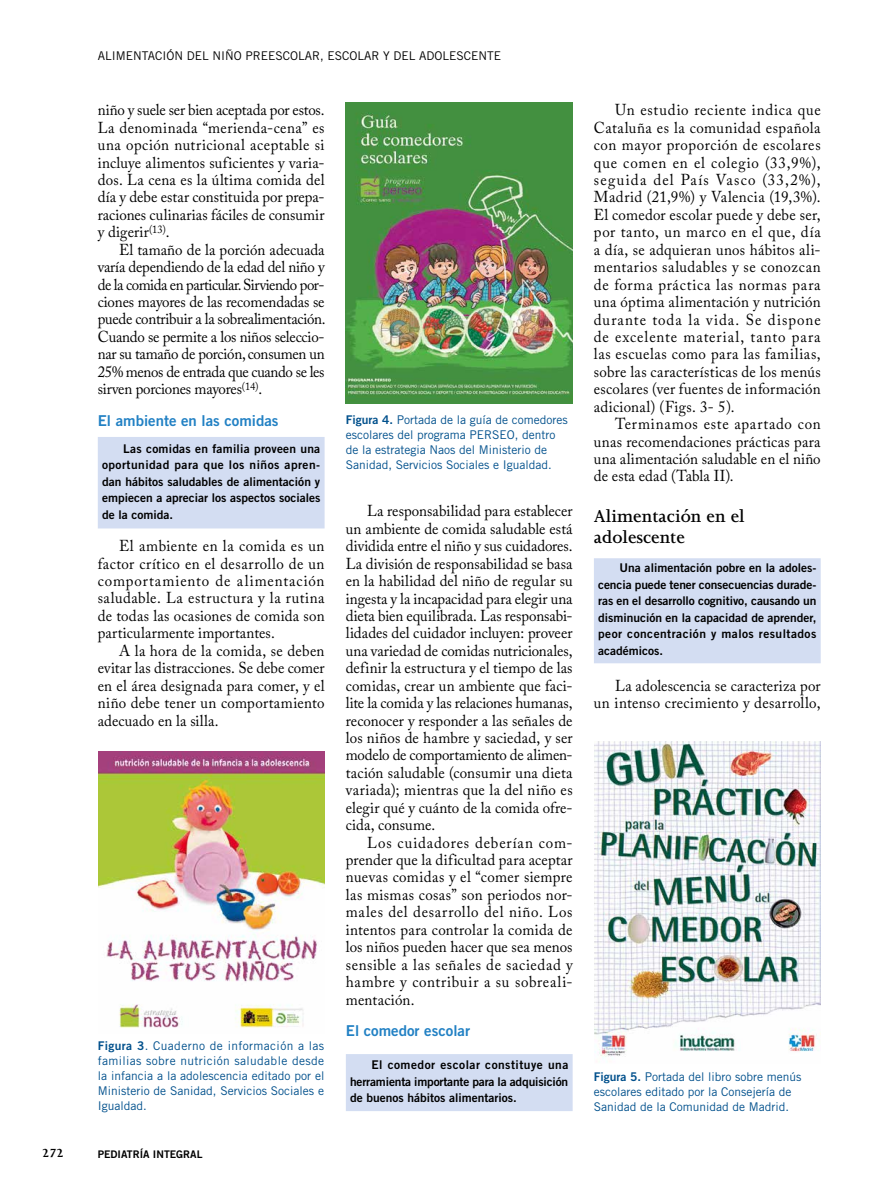
<style>
.page{position:relative;width:893px;height:1191px;background:#fff}
.page>*{position:absolute;margin:0;border:0;box-sizing:border-box;transform-origin:0 0}
.t1{font:600 19.5px/21px "Joanna MT Std";color:#000}
.t2{font:15.75px/17.4px "Adobe Caslon Pro";letter-spacing:.01em;color:#000;text-align:justify;scale:.95 1}
.t3{font:15px "Trade Gothic Bold Two";color:#2281c4}
.t4{font:700 13.5px "Joanna MT Std";color:#000}
.t5{font:12px/16.5px "Trade Gothic Bold Two";color:#000;text-align:justify}
.t6{font:12px/15px "Trade Gothic";color:#00508c}
.t7{font:12px "Trade Gothic";color:#000}
.t8{font:10.5px "Trade Gothic Bold Two";color:#000}
.s1{font-family:"Trade Gothic Bold Two"}
</style>
<div class="page">
<div style="left:98px;top:437px;width:227px;height:91px;background:#d3ddf2"></div>
<div style="left:346px;top:1054px;width:227px;height:57px;background:#d3ddf2"></div>
<div style="left:594px;top:558px;width:227px;height:105px;background:#d3ddf2"></div>
<img style="left:98px;top:752px;width:227px;height:276px">
<img style="left:346px;top:103px;width:227px;height:300px">
<img style="left:595px;top:741px;width:226px;height:318px">
<p class="t7" style="left:98px;top:49px;width:405px">Alimentación del niño preescolar, escolar y del adolescente</p>
<p class="t2" style="left:98px;top:101px;width:240px">niño y suele ser bien aceptada por estos.<br>La denominada “merienda-cena” es una opción nutricional aceptable si incluye alimentos suficientes y varia&shy;dos. La cena es la última comida del día y debe estar constituida por prepa&shy;raciones culinarias fáciles de consumir y digerir<sup>(13)</sup>.</p>
<p class="t2" style="left:98px;top:241px;width:241px;text-indent:21px">El tamaño de la porción adecuada varía dependiendo de la edad del niño y de la comida en particular. Sirviendo por&shy;ciones mayores de las recomendadas se puede contribuir a la sobrealimentación.<br>Cuando se permite a los niños seleccio&shy;nar su tamaño de porción, consumen un 25% menos de entrada que cuando se les sirven porciones mayores<sup>(14)</sup>.</p>
<p class="t3" style="left:98px;top:411px;width:182px">El ambiente en las comidas</p>
<p class="t5" style="left:102px;top:440px;width:220px;text-indent:21px">Las comidas en familia proveen una oportunidad para que los niños apren&shy;dan hábitos saludables de alimentación y empiecen a apreciar los aspectos sociales de la comida.</p>
<p class="t2" style="left:98px;top:537px;width:240px;text-indent:21px">El ambiente en la comida es un factor crítico en el desarrollo de un comportamiento de alimentación saludable. La estructura y la rutina de todas las ocasiones de comida son particularmente importantes.</p>
<p class="t2" style="left:98px;top:641px;width:240px;text-indent:21px">A la hora de la comida, se deben evitar las distracciones. Se debe comer en el área designada para comer, y el niño debe tener un comportamiento adecuado en la silla.</p>
<p class="t6" style="left:98px;top:1037px;width:228px;text-align:justify"><span class="s1">Figura 3</span>. Cuaderno de información a las familias sobre nutrición saludable desde la infancia a la adolescencia editado por el Ministerio de Sanidad, Servicios Sociales e Igualdad.</p>
<p class="t4" style="left:42px;top:1146px;width:23px">272</p>
<p class="t8" style="left:98px;top:1148px;width:106px">PEDIATRÍA INTEGRAL</p>
<p class="t6" style="left:346px;top:411px;width:223px"><span class="s1">Figura 4.</span> Portada de la guía de comedores escolares del programa PERSEO, dentro de la estrategia Naos del Ministerio de Sanidad, Servicios Sociales e Igualdad.</p>
<p class="t2" style="left:346px;top:502px;width:240px;text-indent:21px">La responsabilidad para establecer un ambiente de comida saludable está dividida entre el niño y sus cuidadores.<br>La división de responsabilidad se basa en la habilidad del niño de regular su ingesta y la incapacidad para elegir una dieta bien equilibrada. Las responsabi&shy;lidades del cuidador incluyen: proveer una variedad de comidas nutricionales, definir la estructura y el tiempo de las comidas, crear un ambiente que faci&shy;lite la comida y las relaciones humanas, reconocer y responder a las señales de los niños de hambre y saciedad, y ser modelo de comportamiento de alimen&shy;tación saludable (consumir una dieta variada); mientras que la del niño es elegir qué y cuánto de la comida ofre&shy;cida, consume.</p>
<p class="t2" style="left:346px;top:833px;width:240px;text-indent:21px">Los cuidadores deberían com&shy;prender que la dificultad para aceptar nuevas comidas y el “comer siempre las mismas cosas” son periodos nor&shy;males del desarrollo del niño. Los intentos para controlar la comida de los niños pueden hacer que sea menos sensible a las señales de saciedad y hambre y contribuir a su sobreali&shy;mentación.</p>
<p class="t3" style="left:346px;top:1021px;width:126px">El comedor escolar</p>
<p class="t5" style="left:350px;top:1056px;width:220px;text-indent:21px">El comedor escolar constituye una herramienta importante para la adquisición de buenos hábitos alimentarios.</p>
<p class="t2" style="left:594px;top:101px;width:240px;text-indent:21px">Un estudio reciente indica que Cataluña es la comunidad española con mayor proporción de escolares que comen en el colegio (33,9%), seguida del País Vasco (33,2%), Madrid (21,9%) y Valencia (19,3%).<br>El comedor escolar puede y debe ser, por tanto, un marco en el que, día a día, se adquieran unos hábitos ali&shy;mentarios saludables y se conozcan de forma práctica las normas para una óptima alimentación y nutrición durante toda la vida. Se dispone de excelente material, tanto para las escuelas como para las familias, sobre las características de los menús escolares (ver fuentes de información adicional) (Figs. 3- 5).</p>
<p class="t2" style="left:594px;top:415px;width:240px;text-indent:21px">Terminamos este apartado con unas recomendaciones prácticas para una alimentación saludable en el niño de esta edad (Tabla II).</p>
<p class="t1" style="left:594px;top:505px;width:152px">Alimentación en el adolescente</p>
<p class="t5" style="left:598px;top:560px;width:220px;text-indent:21px">Una alimentación pobre en la adoles&shy;cencia puede tener consecuencias durade&shy;ras en el desarrollo cognitivo, causando un disminución en la capacidad de aprender, peor concentración y malos resultados académicos.</p>
<p class="t2" style="left:594px;top:676px;width:240px;text-align:right">La adolescencia se caracteriza por<br>un intenso crecimiento y desarrollo,</p>
<p class="t6" style="left:594px;top:1068px;width:209px"><span class="s1">Figura 5.</span> Portada del libro sobre menús escolares editado por la Consejería de<br>Sanidad de la Comunidad de Madrid.</p>
</div>
